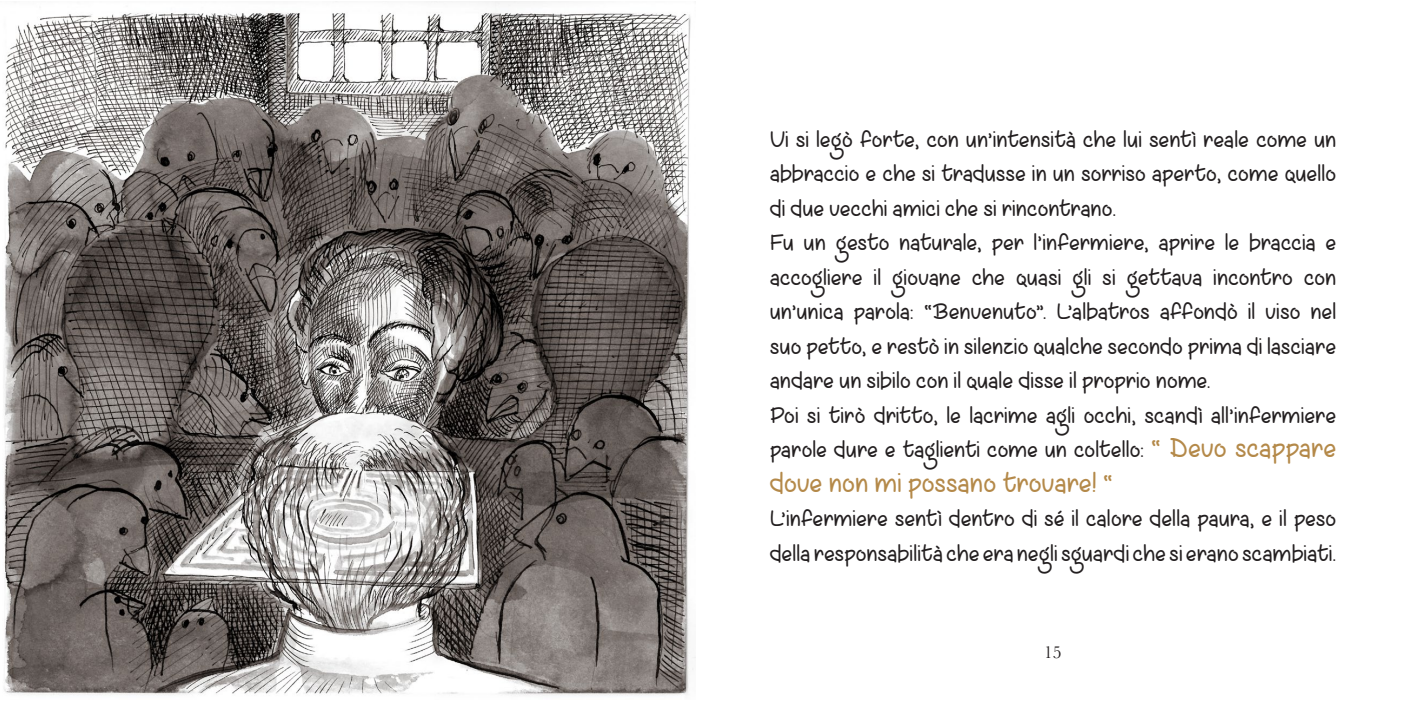
<style>
.page{position:relative;width:1404px;height:702px;background:#fff}
.page>*{position:absolute;margin:0;border:0;box-sizing:border-box;transform-origin:0 0}
.t1{font:27px "Lazy Spring Day Demo";letter-spacing:.025em;color:#b48949;scale:.95 1}
.t2{font:22.5px/34.5px "Lazy Spring Day Demo";letter-spacing:.03em;color:#231f20;scale:.95 1}
.t3{font:18px "Baskerville";color:#231f20}
.s1{font-size:27px;color:#b48949}
</style>
<div class="page">
<img style="left:3px;top:1px;width:692px;height:695px">
<p class="t2" style="left:770px;top:124px;width:597px">Vi si legò forte, con un’intensità che lui sentì reale come un abbraccio e che si tradusse in un sorriso aperto, come quello di due vecchi amici che si rincontrano.<br>Fu un gesto naturale, per l’infermiere, aprire le braccia e accogliere il giovane che quasi gli si gettava incontro con un’unica parola: “Benvenuto”. L’albatros affondò il viso nel suo petto, e restò in silenzio qualche secondo prima di lasciare andare un sibilo con il quale disse il proprio nome.<br>Poi si tirò dritto, le lacrime agli occhi, scandì all’infermiere parole dure e taglienti come un coltello: <span class="s1">“ Devo scappare</span></p>
<p class="t1" style="left:770px;top:471px;width:362px">dove non mi possano trovare! “</p>
<p class="t2" style="left:770px;top:503px;width:597px">L’infermiere sentì dentro di sé il calore della paura, e il peso della responsabilità che era negli sguardi che si erano scambiati.</p>
<p class="t3" style="left:1043px;top:642px;width:19px">15</p>
</div>
